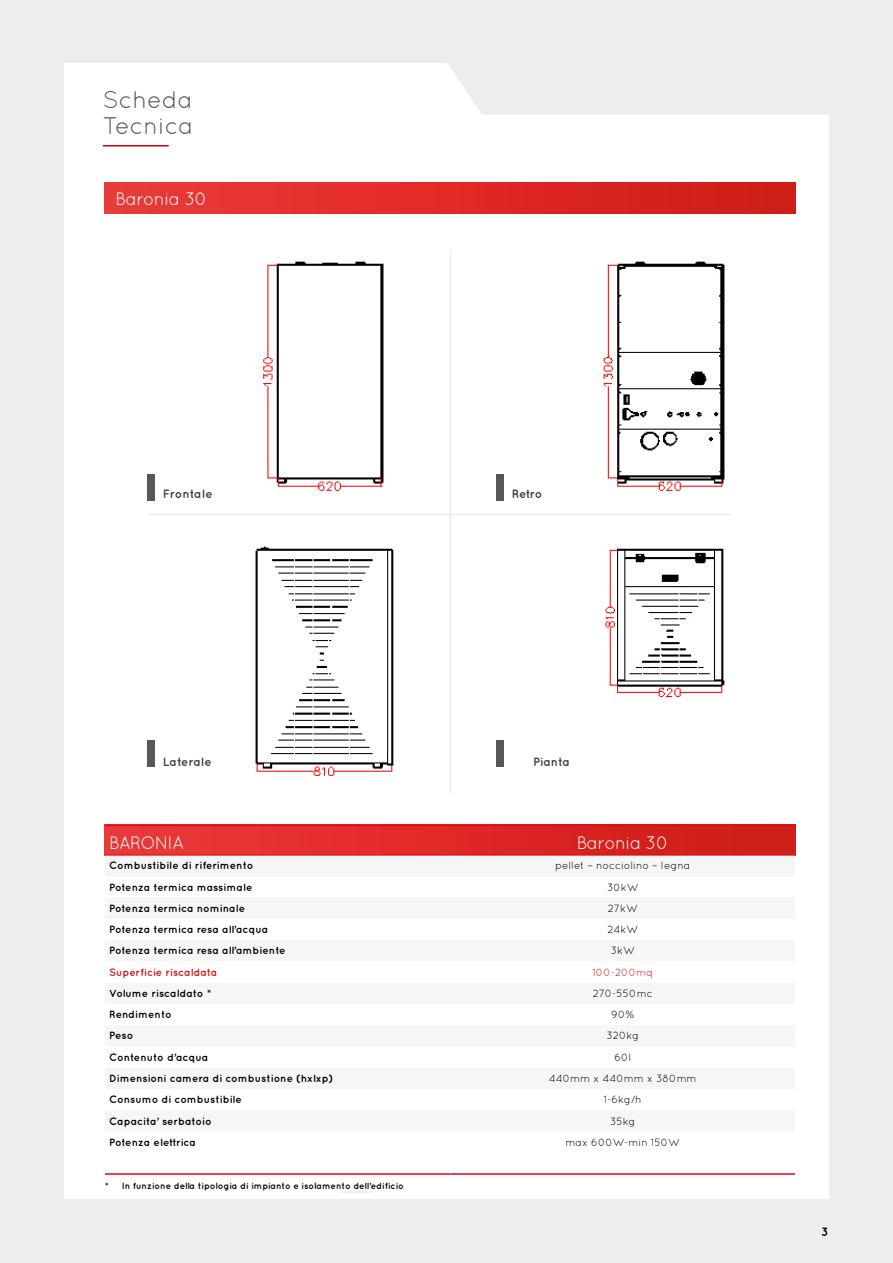
<style>
.page{position:relative;width:893px;height:1263px;background:#ededed}
.page>*{position:absolute;margin:0;border:0;box-sizing:border-box;transform-origin:0 0}
.t1{font:24px/25.8px "Quicksand";color:#575756}
.t2{font:18px "Quicksand";letter-spacing:-.03em;color:#fff}
.t3{font:18px "Quicksand";letter-spacing:-.05em;color:#fff}
.t4{font:700 12px "Quicksand";color:#413d3b}
.t5{font:700 12px "Quicksand";color:#000}
.t6{font:700 10.5px "Quicksand";color:#000}
.t7{font:10.5px "Quicksand";color:#000}
.t8{font:700 10.5px "Quicksand";color:#cd171a}
.t9{font:10.5px "Quicksand";color:#cd171a}
.t10{font:700 9px "Quicksand";color:#000}
</style>
<div class="page">
<div style="left:64px;top:64px;width:764px;height:1135px;background:#fff"></div>
<svg style="left:434px;top:63px;width:394px;height:52px;background:#eee"></svg>
<hr style="left:103px;top:145px;width:66px;height:1px;background:#ba000f">
<div style="left:105px;top:183px;width:691px;height:30px;background:linear-gradient(to right,#ed3a3a,#d01b15)"></div>
<div style="left:105px;top:824px;width:691px;height:31px;background:linear-gradient(to right,#ed3838,#cf1b14)"></div>
<hr style="left:105px;top:824px;width:345px;height:2px;background:#e30613">
<hr style="left:450px;top:824px;width:345px;height:2px;background:#e30613">
<hr style="left:105px;top:855px;width:345px;height:1px;background:#e30613">
<hr style="left:450px;top:855px;width:345px;height:1px;background:#e30613">
<hr style="left:105px;top:1173px;width:345px;height:2px;background:#e30613">
<hr style="left:450px;top:1173px;width:345px;height:2px;background:#e30613">
<hr style="left:342px;top:1191px;width:31px;height:2px;background:#ededed">
<div style="left:147px;top:474px;width:8px;height:27px;background:#575756"></div>
<div style="left:496px;top:474px;width:8px;height:27px;background:#575756"></div>
<div style="left:147px;top:740px;width:8px;height:27px;background:#575756"></div>
<div style="left:496px;top:740px;width:8px;height:27px;background:#575756"></div>
<img style="left:263px;top:261px;width:121px;height:230px">
<img style="left:603px;top:261px;width:122px;height:230px">
<img style="left:255px;top:546px;width:139px;height:230px">
<img style="left:605px;top:548px;width:120px;height:150px">
<hr style="left:450px;top:249px;width:1px;height:544px;background:#ededed">
<hr style="left:147px;top:514px;width:583px;height:1px;background:#ededed">
<h1 class="t1" style="left:103px;top:86px;width:92px">Scheda<br>Tecnica</h1>
<h2 class="t2" style="left:116px;top:188px;width:94px">Baronia 30</h2>
<p class="t4" style="left:163px;top:486px;width:51px">Frontale</p>
<p class="t4" style="left:512px;top:486px;width:32px">Retro</p>
<p class="t4" style="left:163px;top:754px;width:50px">Laterale</p>
<p class="t4" style="left:533px;top:754px;width:38px">Pianta</p>
<h2 class="t3" style="left:109px;top:832px;width:76px">BARONIA</h2>
<h2 class="t2" style="left:577px;top:832px;width:94px">Baronia 30</h2>
<p class="t6" style="left:109px;top:859px;width:146px">Combustibile di riferimento</p>
<p class="t7" style="left:555px;top:860px;width:137px">pellet – nocciolino – legna</p>
<p class="t6" style="left:109px;top:880px;width:145px">Potenza termica massimale</p>
<p class="t7" style="left:607px;top:881px;width:33px">30kW</p>
<p class="t6" style="left:109px;top:902px;width:138px">Potenza termica nominale</p>
<p class="t7" style="left:608px;top:902px;width:31px">27kW</p>
<p class="t6" style="left:109px;top:923px;width:161px">Potenza termica resa all’acqua</p>
<p class="t7" style="left:608px;top:923px;width:32px">24kW</p>
<p class="t6" style="left:109px;top:944px;width:178px">Potenza termica resa all’ambiente</p>
<p class="t7" style="left:611px;top:945px;width:25px">3kW</p>
<p class="t8" style="left:109px;top:966px;width:110px">Superficie riscaldata</p>
<p class="t9" style="left:592px;top:966px;width:62px">100-200mq</p>
<p class="t6" style="left:109px;top:987px;width:103px">Volume riscaldato *</p>
<p class="t7" style="left:593px;top:987px;width:61px">270-550mc</p>
<p class="t6" style="left:109px;top:1008px;width:64px">Rendimento</p>
<p class="t7" style="left:611px;top:1008px;width:24px">90%</p>
<p class="t6" style="left:109px;top:1029px;width:26px">Peso</p>
<p class="t7" style="left:606px;top:1030px;width:34px">320kg</p>
<p class="t6" style="left:109px;top:1051px;width:101px">Contenuto d’acqua</p>
<p class="t7" style="left:614px;top:1051px;width:18px">60l</p>
<p class="t6" style="left:109px;top:1072px;width:225px">Dimensioni camera di combustione (hxlxp)</p>
<p class="t7" style="left:549px;top:1072px;width:149px">440mm x 440mm x 380mm</p>
<p class="t6" style="left:109px;top:1093px;width:134px">Consumo di combustibile</p>
<p class="t7" style="left:604px;top:1093px;width:39px">1-6kg/h</p>
<p class="t6" style="left:109px;top:1114px;width:104px">Capacita’ serbatoio</p>
<p class="t7" style="left:610px;top:1115px;width:27px">35kg</p>
<p class="t6" style="left:109px;top:1136px;width:88px">Potenza elettrica</p>
<p class="t7" style="left:566px;top:1136px;width:116px">max 600W-min 150W</p>
<p class="t10" style="left:105px;top:1180px;width:300px">* In funzione della tipologia di impianto e isolamento dell’edificio</p>
<p class="t5" style="left:821px;top:1224px;width:9px">3</p>
</div>
